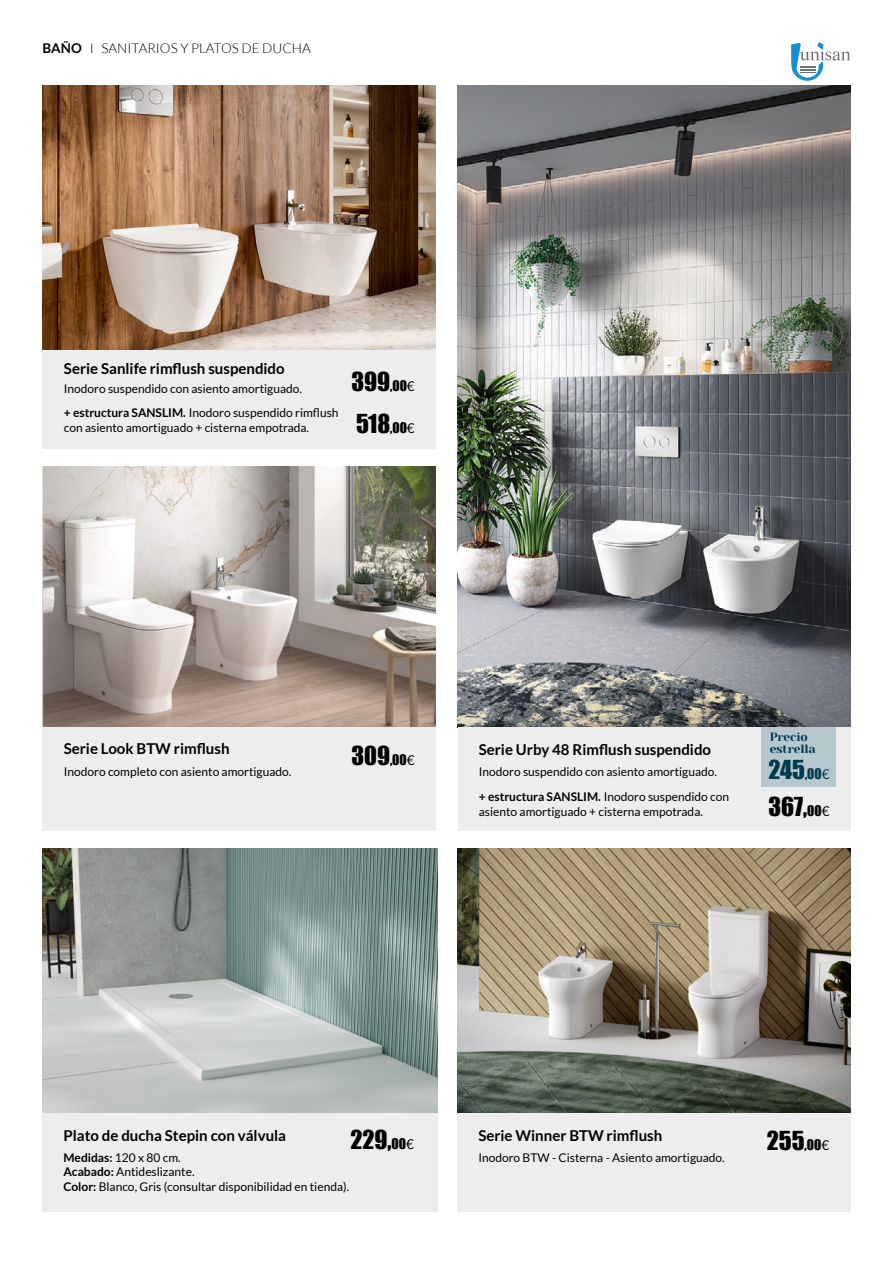
<style>
.page{position:relative;width:893px;height:1263px;background:#fff}
.page>*{position:absolute;margin:0;border:0;box-sizing:border-box;transform-origin:0 0}
.t1{font:24px/37.2px "Impact";color:#000}
.t2{font:700 15px "Lato";color:#000}
.t3{font:300 13.5px "Lato";color:#000}
.t4{font:12px/14.4px "Lato";color:#000}
.t5{font:12px/12px "Yeseva One";letter-spacing:-.01em;color:#023a4e}
.s1{font-weight:700}
.s2{font-size:13.5px}
.s3{font-family:"Lato";font-size:13.5px}
.s4{color:#023a4e}
.s5{font-size:13.5px;color:#023a4e}
.s6{font-family:"Lato";font-size:13.5px;color:#023a4e}
</style>
<div class="page">
<img style="left:457px;top:848px;width:393px;height:265px">
<img style="left:43px;top:467px;width:393px;height:260px">
<img style="left:458px;top:85px;width:392px;height:642px">
<img style="left:43px;top:848px;width:395px;height:265px">
<img style="left:43px;top:85px;width:393px;height:265px">
<div style="left:457px;top:1113px;width:393px;height:99px;background:#ededed"></div>
<div style="left:43px;top:727px;width:393px;height:103px;background:#ededed"></div>
<div style="left:43px;top:1113px;width:395px;height:99px;background:#ededed"></div>
<div style="left:458px;top:727px;width:392px;height:103px;background:#ededed"></div>
<div style="left:43px;top:350px;width:393px;height:99px;background:#ededed"></div>
<div style="left:761px;top:727px;width:75px;height:60px;background:#b6c7ce"></div>
<svg style="left:791px;top:42px;width:59px;height:39px"></svg>
<p class="t3" style="left:43px;top:41px;width:270px"><span class="s1">BAÑO</span> I SANITARIOS Y PLATOS DE DUCHA</p>
<p class="t2" style="left:64px;top:360px;width:222px">Serie Sanlife rimflush suspendido</p>
<p class="t4" style="left:64px;top:377px;width:276px;line-height:23.7px">Inodoro suspendido con asiento amortiguado.<br><span class="s1">+ estructura SANSLIM.</span> Inodoro suspendido rimflush</p>
<p class="t4" style="left:64px;top:420px;width:247px">con asiento amortiguado + cisterna empotrada.</p>
<h1 class="t1" style="left:351px;top:360px;width:65px;line-height:41.4px">399<span class="s2">,00</span><span class="s3">€<br></span>518<span class="s2">,00</span><span class="s3">€</span></h1>
<p class="t2" style="left:64px;top:740px;width:167px">Serie Look BTW rimflush</p>
<p class="t4" style="left:64px;top:765px;width:229px">Inodoro completo con asiento amortiguado.</p>
<h1 class="t1" style="left:351px;top:737px;width:65px">309<span class="s2">,00</span><span class="s3">€</span></h1>
<p class="t2" style="left:479px;top:741px;width:234px">Serie Urby 48 Rimflush suspendido</p>
<p class="t5" style="left:770px;top:730px;width:47px">Precio estrella</p>
<p class="t4" style="left:479px;top:759px;width:252px;line-height:24.8px">Inodoro suspendido con asiento amortiguado.<br><span class="s1">+ estructura SANSLIM.</span> Inodoro suspendido con</p>
<p class="t4" style="left:479px;top:804px;width:226px">asiento amortiguado + cisterna empotrada.</p>
<h1 class="t1" style="left:768px;top:750px;width:63px"><span class="s4">245</span><span class="s5">,00</span><span class="s6">€<br></span>367,<span class="s2">00</span><span class="s3">€</span></h1>
<p class="t2" style="left:63px;top:1127px;width:224px">Plato de ducha Stepin con válvula</p>
<h1 class="t1" style="left:350px;top:1120px;width:65px">229,<span class="s2">00</span><span class="s3">€</span></h1>
<p class="t4" style="left:63px;top:1150px;width:287px"><span class="s1">Medidas:</span> 120 x 80 cm.<br><span class="s1">Acabado:</span> Antideslizante.<br><span class="s1">Color:</span> Blanco, Gris (consultar disponibilidad en tienda).</p>
<p class="t2" style="left:478px;top:1127px;width:185px">Serie Winner BTW rimflush</p>
<p class="t4" style="left:478px;top:1150px;width:248px">Inodoro BTW - Cisterna - Asiento amortiguado.</p>
<h1 class="t1" style="left:767px;top:1121px;width:64px">255<span class="s2">,00</span><span class="s3">€</span></h1>
</div>
